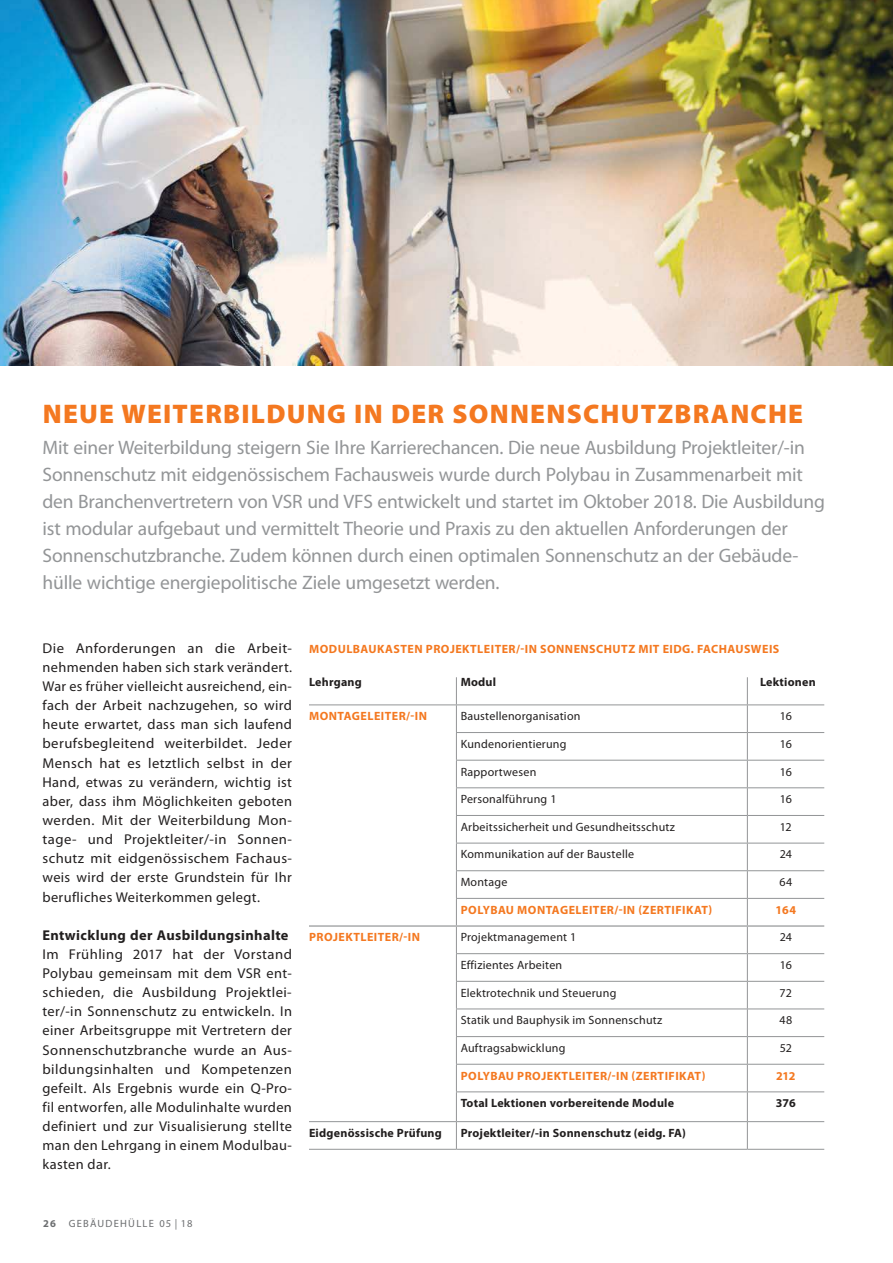
<style>
.page{position:relative;width:893px;height:1263px;background:#fff}
.page>*{position:absolute;margin:0;border:0;box-sizing:border-box;transform-origin:0 0}
.t1{font:900 27px "Myriad Pro";letter-spacing:.045em;color:#f47820}
.t2{font:19.5px/27px "Myriad Pro";letter-spacing:-.01em;color:#939597}
.t3{font:14.25px/19.2px "Myriad Pro";letter-spacing:.025em;color:#221f1f;text-align:justify}
.t4{font:700 14.25px "Myriad Pro";letter-spacing:.025em;color:#221f1f}
.t5{font:12px "Myriad Pro";letter-spacing:.02em;color:#221f1f}
.t6{font:700 12px "Myriad Pro";letter-spacing:.04em;color:#f47820}
.t7{font:700 12px "Myriad Pro";letter-spacing:.02em;color:#221f1f}
.t8{font:10.5px "Myriad Pro";letter-spacing:.12em;color:#6c6e70}
.s1{font-weight:700}
</style>
<div class="page">
<img style="left:0;top:0;width:893px;height:366px">
<hr style="left:309px;top:704px;width:147px;height:1px;background:#939597">
<hr style="left:456px;top:704px;width:291px;height:1px;background:#939597">
<hr style="left:747px;top:704px;width:77px;height:1px;background:#939597">
<hr style="left:456px;top:732px;width:291px;height:1px;background:#939597">
<hr style="left:747px;top:732px;width:77px;height:1px;background:#939597">
<hr style="left:456px;top:760px;width:291px;height:1px;background:#939597">
<hr style="left:747px;top:760px;width:77px;height:1px;background:#939597">
<hr style="left:456px;top:787px;width:291px;height:1px;background:#939597">
<hr style="left:747px;top:787px;width:77px;height:1px;background:#939597">
<hr style="left:456px;top:815px;width:291px;height:1px;background:#939597">
<hr style="left:747px;top:815px;width:77px;height:1px;background:#939597">
<hr style="left:456px;top:843px;width:291px;height:1px;background:#939597">
<hr style="left:747px;top:843px;width:77px;height:1px;background:#939597">
<hr style="left:456px;top:870px;width:291px;height:1px;background:#939597">
<hr style="left:747px;top:870px;width:77px;height:1px;background:#939597">
<hr style="left:456px;top:898px;width:291px;height:1px;background:#939597">
<hr style="left:747px;top:898px;width:77px;height:1px;background:#939597">
<hr style="left:456px;top:953px;width:291px;height:1px;background:#939597">
<hr style="left:747px;top:953px;width:77px;height:1px;background:#939597">
<hr style="left:456px;top:981px;width:291px;height:1px;background:#939597">
<hr style="left:747px;top:981px;width:77px;height:1px;background:#939597">
<hr style="left:456px;top:1008px;width:291px;height:1px;background:#939597">
<hr style="left:747px;top:1008px;width:77px;height:1px;background:#939597">
<hr style="left:456px;top:1036px;width:291px;height:1px;background:#939597">
<hr style="left:747px;top:1036px;width:77px;height:1px;background:#939597">
<hr style="left:456px;top:1064px;width:291px;height:1px;background:#939597">
<hr style="left:747px;top:1064px;width:77px;height:1px;background:#939597">
<hr style="left:456px;top:1091px;width:291px;height:1px;background:#939597">
<hr style="left:747px;top:1091px;width:77px;height:1px;background:#939597">
<hr style="left:309px;top:1121px;width:147px;height:1px;background:#939597">
<hr style="left:456px;top:1121px;width:291px;height:1px;background:#939597">
<svg style="left:456px;top:677px;width:1px;height:472px"></svg>
<hr style="left:747px;top:1121px;width:77px;height:1px;background:#939597">
<svg style="left:747px;top:677px;width:1px;height:472px"></svg>
<hr style="left:309px;top:1149px;width:147px;height:1px;background:#939597">
<hr style="left:456px;top:1149px;width:291px;height:1px;background:#939597">
<hr style="left:747px;top:1149px;width:77px;height:1px;background:#939597">
<hr style="left:309px;top:925px;width:147px;height:2px;background:#939597">
<hr style="left:456px;top:925px;width:291px;height:2px;background:#939597">
<hr style="left:747px;top:925px;width:77px;height:2px;background:#939597">
<h1 class="t1" style="left:43px;top:398px;width:762px">NEUE WEITERBILDUNG IN DER SONNENSCHUTZBRANCHE</h1>
<p class="t2" style="left:43px;top:435px;width:784px">Mit einer Weiterbildung steigern Sie Ihre Karrierechancen. Die neue Ausbildung Projektleiter/-in Sonnenschutz mit eidgenössischem Fachausweis wurde durch Polybau in Zusammenarbeit mit den Branchenvertretern von VSR und VFS entwickelt und startet im Oktober 2018. Die Ausbildung ist modular aufgebaut und vermittelt Theorie und Praxis zu den aktuellen Anforderungen der Sonnenschutzbranche. Zudem können durch einen optimalen Sonnenschutz an der Gebäude&shy;hülle wichtige energiepolitische Ziele umgesetzt werden.</p>
<p class="t3" style="left:43px;top:639px;width:251px">Die Anforderungen an die Arbeit&shy;nehmenden haben sich stark verändert.<br>War es früher vielleicht ausreichend, ein&shy;fach der Arbeit nachzugehen, so wird heute erwartet, dass man sich laufend berufsbegleitend weiterbildet. Jeder Mensch hat es letztlich selbst in der Hand, etwas zu verändern, wichtig ist aber, dass ihm Möglichkeiten geboten werden. Mit der Weiterbildung Mon&shy;tage- und Projektleiter/-in Sonnen&shy;schutz mit eidgenössischem Fachaus&shy;weis wird der erste Grundstein für Ihr berufliches Weiterkommen gelegt.</p>
<p class="t4" style="left:43px;top:929px;width:248px">Entwicklung der Ausbildungsinhalte</p>
<p class="t3" style="left:43px;top:945px;width:251px">Im Frühling 2017 hat der Vorstand Polybau gemeinsam mit dem VSR ent&shy;schieden, die Ausbildung Projektlei&shy;ter/-in Sonnenschutz zu entwickeln. In einer Arbeitsgruppe mit Vertretern der Sonnenschutzbranche wurde an Aus&shy;bildungsinhalten und Kompetenzen gefeilt. Als Ergebnis wurde ein Q-Pro&shy;fil entworfen, alle Modulinhalte wurden definiert und zur Visualisierung stellte man den Lehrgang in einem Modulbau&shy;kasten dar.</p>
<p class="t6" style="left:309px;top:644px;width:472px">MODULBAUKASTEN PROJEKTLEITER/-IN SONNENSCHUTZ MIT EIDG. FACHAUSWEIS</p>
<p class="t7" style="left:309px;top:677px;width:54px">Lehrgang</p>
<p class="t7" style="left:461px;top:677px;width:37px">Modul</p>
<p class="t7" style="left:760px;top:677px;width:57px">Lektionen</p>
<p class="t6" style="left:309px;top:711px;width:119px">MONTAGELEITER/-IN</p>
<p class="t5" style="left:461px;top:710px;width:121px">Baustellenorganisation</p>
<p class="t5" style="left:780px;top:710px;width:14px">16</p>
<p class="t5" style="left:461px;top:738px;width:107px">Kundenorientierung</p>
<p class="t5" style="left:780px;top:738px;width:14px">16</p>
<p class="t5" style="left:461px;top:766px;width:77px">Rapportwesen</p>
<p class="t5" style="left:780px;top:766px;width:14px">16</p>
<p class="t5" style="left:461px;top:793px;width:97px">Personalführung 1</p>
<p class="t5" style="left:780px;top:793px;width:14px">16</p>
<p class="t5" style="left:461px;top:821px;width:216px">Arbeitssicherheit und Gesundheitsschutz</p>
<p class="t5" style="left:780px;top:821px;width:13px">12</p>
<p class="t5" style="left:461px;top:849px;width:175px">Kommunikation auf der Baustelle</p>
<p class="t5" style="left:780px;top:849px;width:14px">24</p>
<p class="t5" style="left:461px;top:876px;width:48px">Montage</p>
<p class="t5" style="left:779px;top:876px;width:14px">64</p>
<p class="t6" style="left:461px;top:905px;width:253px">POLYBAU MONTAGELEITER/-IN (ZERTIFIKAT)</p>
<p class="t6" style="left:776px;top:905px;width:22px">164</p>
<p class="t6" style="left:309px;top:932px;width:113px">PROJEKTLEITER/-IN</p>
<p class="t5" style="left:461px;top:931px;width:117px">Projektmanagement 1</p>
<p class="t5" style="left:780px;top:931px;width:14px">24</p>
<p class="t5" style="left:461px;top:959px;width:103px">Effizientes Arbeiten</p>
<p class="t5" style="left:780px;top:959px;width:14px">16</p>
<p class="t5" style="left:461px;top:987px;width:157px">Elektrotechnik und Steuerung</p>
<p class="t5" style="left:779px;top:987px;width:14px">72</p>
<p class="t5" style="left:461px;top:1014px;width:203px">Statik und Bauphysik im Sonnenschutz</p>
<p class="t5" style="left:779px;top:1014px;width:14px">48</p>
<p class="t5" style="left:461px;top:1042px;width:106px">Auftragsabwicklung</p>
<p class="t5" style="left:780px;top:1042px;width:14px">52</p>
<p class="t6" style="left:461px;top:1070px;width:246px">POLYBAU PROJEKTLEITER/-IN (ZERTIFIKAT)</p>
<p class="t6" style="left:776px;top:1070px;width:21px">212</p>
<p class="t7" style="left:461px;top:1098px;width:215px">Total Lektionen vorbereitende Module</p>
<p class="t7" style="left:776px;top:1098px;width:22px">376</p>
<p class="t7" style="left:309px;top:1128px;width:134px">Eidgenössische Prüfung</p>
<p class="t7" style="left:461px;top:1128px;width:227px">Projektleiter/-in Sonnenschutz (eidg. FA)</p>
<p class="t8" style="left:43px;top:1218px;width:151px"><span class="s1">26</span> GEBÄUDEHÜLLE 05 | 18</p>
</div>
